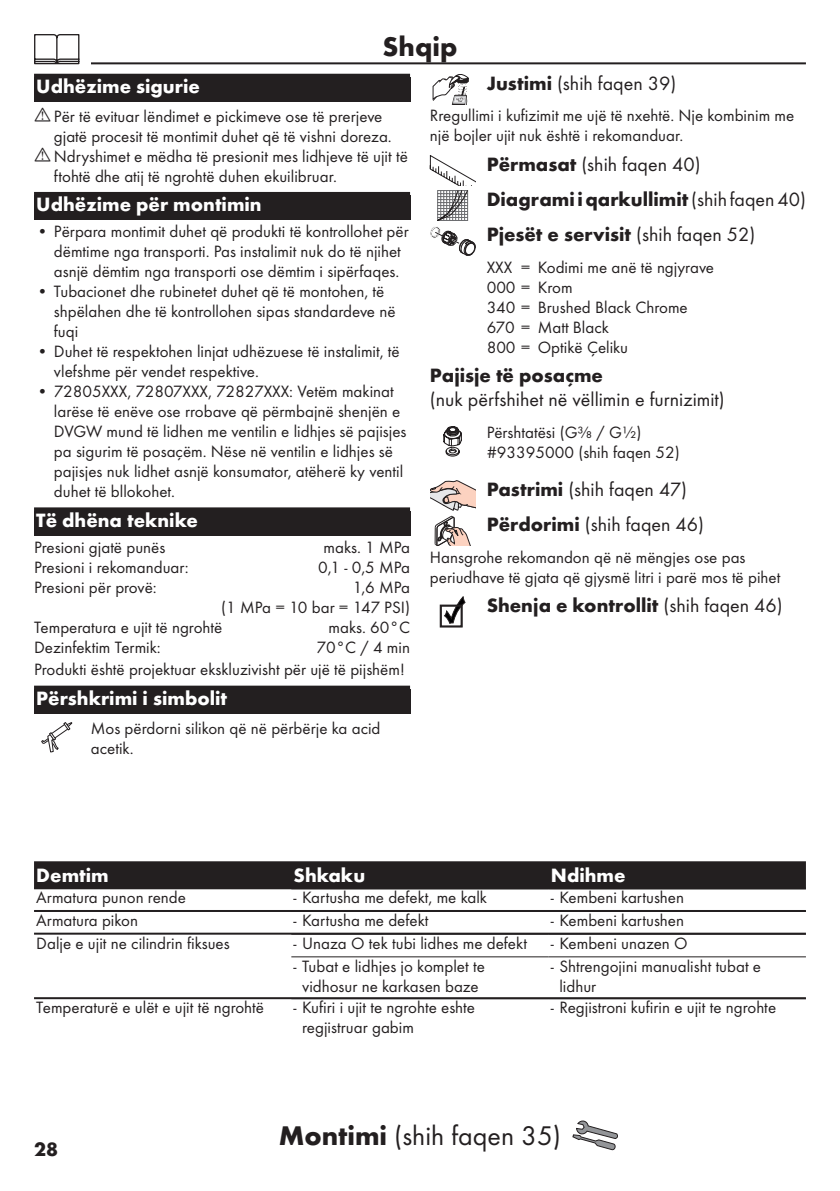
<style>
.page{position:relative;width:840px;height:1191px;background:#fff}
.page>*{position:absolute;margin:0;border:0;box-sizing:border-box;transform-origin:0 0}
.Montage_mit_Symbol_S{font:28px "Futura TOT Boo";color:#231f20}
.Sprache_Rahmenwechse{font:700 28px "Futura TOT";color:#231f20}
.Ueberschrift_Grafik{font:700 20px "Futura TOT";color:#231f20}
.Ueberschrift_Grafik-2{font:20px "Futura TOT Boo";color:#231f20}
.Ueberschrift_SQ{font:700 20px "Futura TOT";color:#fff}
.Ueberschrift_nach_Gr{font:20px/24px "Futura TOT Boo";color:#231f20}
.Tabelle_Kopf_SQ{font:700 20px "Futura TOT";color:#fff}
.Ueberschrift___SQ{font:700 20px "Futura TOT";color:#fff}
.Normaltext_nach_Graf{font:17px/20px "Futura TOT Boo";color:#231f20}
.Techn__Daten_SQ{font:17px "Futura TOT Boo";color:#231f20}
.Tabelle_Spalte_SQ{font:17px "Futura TOT Boo";color:#231f20}
.Farbe_SQ{font:17px/20px "Futura TOT Boo";color:#231f20}
.Normaltext_Grafik_SQ{font:17px/20px "Futura TOT Boo";color:#231f20}
.Normaltext_SQ{font:17px "Futura TOT Boo";color:#231f20}
.s1{font-family:"Futura TOT";font-weight:700}
.s2{font-family:"Futura TOT Boo";font-weight:400}
</style>
<div class="page">
<hr style="left:34px;top:62px;width:771px;height:2px;background:#231f20">
<div style="left:23px;top:34px;width:68px;height:34px;background:#fff"></div>
<svg style="left:34px;top:34px;width:45px;height:30px"></svg>
<svg style="left:572px;top:1120px;width:45px;height:30px"></svg>
<div style="left:34px;top:74px;width:376px;height:28px;background:#231f20"></div>
<div style="left:34px;top:192px;width:376px;height:28px;background:#231f20"></div>
<div style="left:34px;top:507px;width:376px;height:28px;background:#231f20"></div>
<div style="left:34px;top:689px;width:376px;height:25px;background:#231f20"></div>
<div style="left:34px;top:685px;width:376px;height:28px;background:#231f20"></div>
<svg style="left:41px;top:722px;width:32px;height:30px"></svg>
<svg style="left:432px;top:74px;width:36px;height:31px"></svg>
<svg style="left:429px;top:155px;width:46px;height:101px"></svg>
<svg style="left:443px;top:426px;width:19px;height:30px"></svg>
<svg style="left:430px;top:480px;width:45px;height:30px"></svg>
<svg style="left:434px;top:516px;width:36px;height:30px"></svg>
<svg style="left:440px;top:597px;width:25px;height:30px"></svg>
<div style="left:34px;top:861px;width:771px;height:26px;background:#231f20"></div>
<hr style="left:34px;top:887px;width:771px;height:2px;background:#231f20">
<hr style="left:34px;top:910px;width:771px;height:2px;background:#231f20">
<hr style="left:34px;top:932px;width:771px;height:2px;background:#231f20">
<hr style="left:291px;top:956px;width:257px;height:1px;background:#231f20">
<hr style="left:548px;top:956px;width:257px;height:1px;background:#231f20">
<hr style="left:34px;top:997px;width:771px;height:2px;background:#231f20">
<p class="Sprache_Rahmenwechse" style="left:382px;top:29px;width:76px">Shqip</p>
<p class="Ueberschrift___SQ" style="left:36px;top:74px;width:165px">Udhëzime sigurie</p>
<p class="Normaltext_nach_Graf" style="left:54px;top:106px;width:339px">Për të evituar lëndimet e pickimeve ose të prerjeve gjatë procesit të montimit duhet që të vishni doreza.</p>
<p class="Normaltext_nach_Graf" style="left:54px;top:146px;width:355px">Ndryshimet e mëdha të presionit mes lidhjeve të ujit të ftohtë dhe atij të ngrohtë duhen ekuilibruar.</p>
<p class="Ueberschrift_SQ" style="left:36px;top:192px;width:227px">Udhëzime për montimin</p>
<p class="Normaltext_nach_Graf" style="left:37px;top:221px;width:373px;text-align:center">• Përpara montimit duhet që produkti të kontrollohet për dëmtime nga transporti. Pas instalimit nuk do të njihet asnjë dëmtim nga transporti ose dëmtim i sipërfaqes.</p>
<p class="Normaltext_nach_Graf" style="left:54px;top:281px;width:343px;text-indent:-17px">• Tubacionet dhe rubinetet duhet që të montohen, të shpëlahen dhe të kontrollohen sipas standardeve në fuqi</p>
<p class="Normaltext_nach_Graf" style="left:54px;top:341px;width:347px;text-indent:-17px">• Duhet të respektohen linjat udhëzuese të instalimit, të vlefshme për vendet respektive.</p>
<p class="Normaltext_nach_Graf" style="left:54px;top:381px;width:354px;text-indent:-17px">• 72805XXX, 72807XXX, 72827XXX: Vetëm makinat larëse të enëve ose rrobave që përmbajnë shenjën e DVGW mund të lidhen me ventilin e lidhjes së pajisjes pa sigurim të posaçëm. Nëse në ventilin e lidhjes së pajisjes nuk lidhet asnjë konsumator, atëherë ky ventil duhet të bllokohet.</p>
<p class="Ueberschrift_SQ" style="left:36px;top:508px;width:163px">Të dhëna teknike</p>
<p class="Techn__Daten_SQ" style="left:34px;top:537px;width:133px">Presioni gjatë punës</p>
<p class="Techn__Daten_SQ" style="left:323px;top:537px;width:88px">maks. 1 MPa</p>
<p class="Techn__Daten_SQ" style="left:34px;top:557px;width:156px">Presioni i rekomanduar:</p>
<p class="Techn__Daten_SQ" style="left:318px;top:557px;width:93px">0,1 - 0,5 MPa</p>
<p class="Techn__Daten_SQ" style="left:34px;top:577px;width:124px">Presioni për provë:</p>
<p class="Techn__Daten_SQ" style="left:352px;top:577px;width:59px">1,6 MPa</p>
<p class="Techn__Daten_SQ" style="left:221px;top:597px;width:190px">(1 MPa = 10 bar = 147 PSI)</p>
<p class="Techn__Daten_SQ" style="left:34px;top:617px;width:190px">Temperatura e ujit të ngrohtë</p>
<p class="Techn__Daten_SQ" style="left:328px;top:617px;width:83px">maks. 60°C</p>
<p class="Techn__Daten_SQ" style="left:34px;top:637px;width:128px">Dezinfektim Termik:</p>
<p class="Techn__Daten_SQ" style="left:316px;top:637px;width:95px">70°C / 4 min</p>
<p class="Normaltext_SQ" style="left:34px;top:659px;width:372px">Produkti është projektuar ekskluzivisht për ujë të pijshëm!</p>
<p class="Ueberschrift_SQ" style="left:36px;top:686px;width:192px">Përshkrimi i simbolit</p>
<p class="Normaltext_Grafik_SQ" style="left:91px;top:718px;width:291px">Mos përdorni silikon që në përbërje ka acid acetik.</p>
<p class="Ueberschrift_Grafik-2" style="left:486px;top:71px;width:191px"><span class="s1">Justimi</span> (shih faqen 39)</p>
<p class="Normaltext_nach_Graf" style="left:429px;top:105px;width:365px">Rregullimi i kufizimit me ujë të nxehtë. Nje kombinim me një bojler ujit nuk është i rekomanduar.</p>
<p class="Ueberschrift_Grafik-2" style="left:486px;top:152px;width:215px"><span class="s1">Përmasat</span> (shih faqen 40)</p>
<p class="Ueberschrift_Grafik" style="left:486px;top:187px;width:320px">Diagrami i qarkullimit <span class="s2">(shih faqen40)</span></p>
<p class="Ueberschrift_Grafik" style="left:486px;top:222px;width:270px">Pjesët e servisit <span class="s2">(shih faqen 52)</span></p>
<p class="Farbe_SQ" style="left:486px;top:257px;width:229px">XXX = Kodimi me anë të ngjyrave<br>000 = Krom</p>
<p class="Farbe_SQ" style="left:486px;top:297px;width:202px">340 = Brushed Black Chrome<br>670 = Matt Black<br>800 = Optikë Çeliku</p>
<p class="Ueberschrift_nach_Gr" style="left:429px;top:363px;width:296px"><span class="s1">Pajisje të posaçme<br></span>(nuk përfshihet në vëllimin e furnizimit)</p>
<p class="Normaltext_Grafik_SQ" style="left:486px;top:422px;width:194px">Përshtatësi (G⅜ / G½) #93395000 (shih faqen 52)</p>
<p class="Ueberschrift_Grafik-2" style="left:486px;top:477px;width:202px"><span class="s1">Pastrimi</span> (shih faqen 47)</p>
<p class="Ueberschrift_Grafik-2" style="left:486px;top:512px;width:219px"><span class="s1">Përdorimi</span> (shih faqen 46)</p>
<p class="Normaltext_nach_Graf" style="left:429px;top:547px;width:352px">Hansgrohe rekomandon që në mëngjes ose pas periudhave të gjata që gjysmë litri i parë mos të pihet</p>
<p class="Ueberschrift_Grafik" style="left:486px;top:593px;width:297px">Shenja e kontrollit <span class="s2">(shih faqen 46)</span></p>
<p class="Tabelle_Kopf_SQ" style="left:36px;top:862px;width:74px">Demtim</p>
<p class="Tabelle_Kopf_SQ" style="left:293px;top:862px;width:73px">Shkaku</p>
<p class="Tabelle_Kopf_SQ" style="left:550px;top:862px;width:76px">Ndihme</p>
<p class="Tabelle_Spalte_SQ" style="left:36px;top:887px;width:151px">Armatura punon rende</p>
<p class="Normaltext_nach_Graf" style="left:293px;top:887px;width:195px">- Kartusha me defekt, me kalk</p>
<p class="Normaltext_nach_Graf" style="left:550px;top:887px;width:135px">- Kembeni kartushen</p>
<p class="Tabelle_Spalte_SQ" style="left:36px;top:910px;width:103px">Armatura pikon</p>
<p class="Normaltext_nach_Graf" style="left:293px;top:910px;width:136px">- Kartusha me defekt</p>
<p class="Normaltext_nach_Graf" style="left:550px;top:910px;width:135px">- Kembeni kartushen</p>
<p class="Tabelle_Spalte_SQ" style="left:36px;top:933px;width:195px">Dalje e ujit ne cilindrin fiksues</p>
<p class="Normaltext_nach_Graf" style="left:293px;top:933px;width:235px">- Unaza O tek tubi lidhes me defekt</p>
<p class="Normaltext_nach_Graf" style="left:550px;top:933px;width:138px">- Kembeni unazen O</p>
<p class="Normaltext_nach_Graf" style="left:293px;top:955px;width:193px;text-align:center">- Tubat e lidhjes jo komplet te vidhosur ne karkasen baze</p>
<p class="Normaltext_nach_Graf" style="left:559px;top:955px;width:203px;text-indent:-9px">- Shtrengojini manualisht tubat e lidhur</p>
<p class="Tabelle_Spalte_SQ" style="left:36px;top:997px;width:229px">Temperaturë e ulët e ujit të ngrohtë</p>
<p class="Normaltext_nach_Graf" style="left:302px;top:997px;width:174px;text-indent:-9px">- Kufiri i ujit te ngrohte eshte regjistruar gabim</p>
<p class="Normaltext_nach_Graf" style="left:550px;top:997px;width:227px">- Regjistroni kufirin e ujit te ngrohte</p>
<p class="Ueberschrift_Grafik" style="left:34px;top:1136px;width:25px">28</p>
<p class="Montage_mit_Symbol_S" style="left:278px;top:1119px;width:284px"><span class="s1">Montimi</span> (shih faqen 35)</p>
</div>
